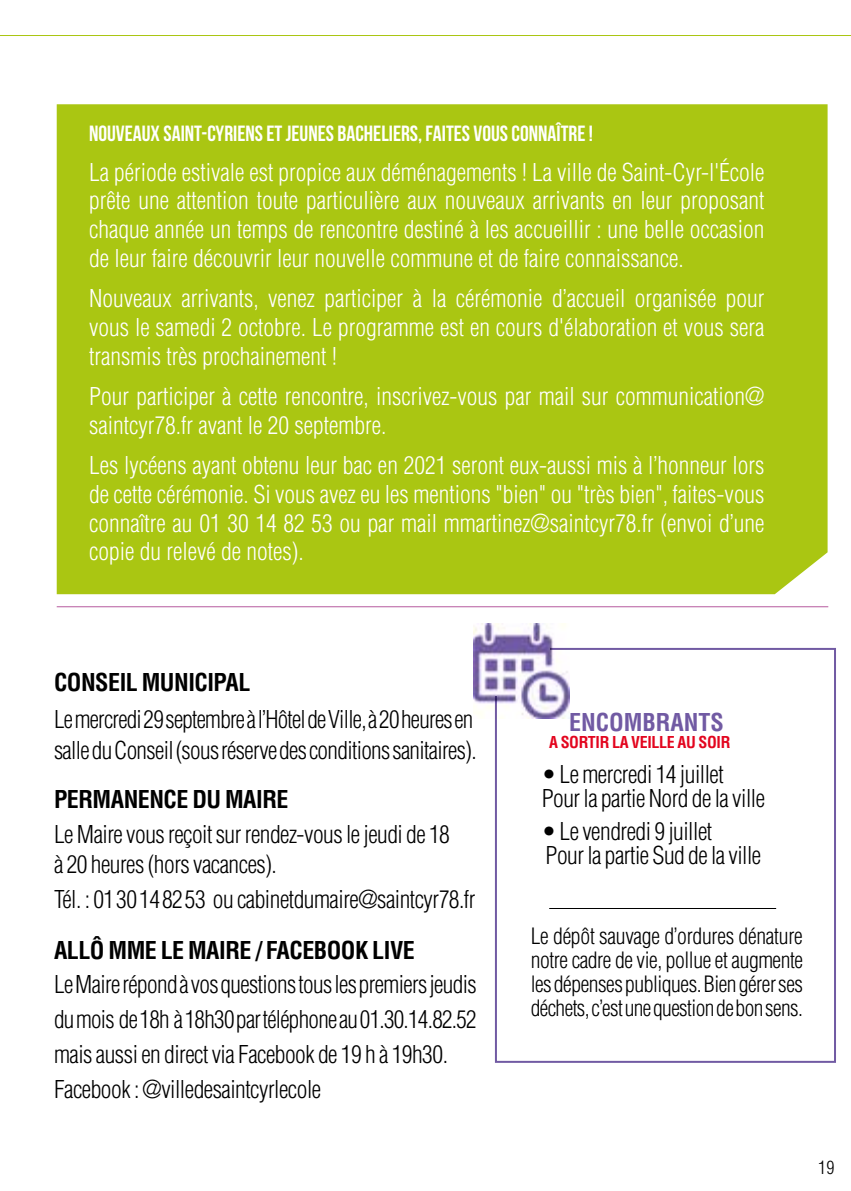
<style>
.page{position:relative;width:851px;height:1191px;background:#fff}
.page>*{position:absolute;margin:0;border:0;box-sizing:border-box;transform-origin:0 0}
.t1{font:300 condensed 24px/28.8px "Helvetica LT Std";color:#fff;text-align:justify}
.t2{font:300 condensed 24px/34.8px "Helvetica LT Std";letter-spacing:-.02em;color:#000}
.t3{font:700 condensed 24px "Helvetica LT Std";letter-spacing:-.02em;color:#000}
.t4{font:700 condensed 24px "Helvetica LT Std";color:#715aa3}
.t5{font:300 condensed 22px/24px "Helvetica LT Std";letter-spacing:-.025em;color:#000;text-align:justify}
.t6{font:22px "Bebas Neue";color:#fff}
.t7{font:300 condensed 18px "Helvetica LT Std";color:#000}
.t8{font:700 condensed 16px "Helvetica LT Std";letter-spacing:-.02em;color:#e3051e}
</style>
<div class="page">
<div style="left:57px;top:104px;width:770px;height:490px;background:#aac612"></div>
<hr style="left:0;top:35px;width:850px;height:1px;background:#aac612">
<div style="left:495px;top:648px;width:340px;height:414px;border:2px solid #715aa3"></div>
<hr style="left:549px;top:908px;width:227px;height:1px;background:#000">
<hr style="left:57px;top:606px;width:771px;height:1px;background:#b75a9e">
<img style="left:473px;top:623px;width:96px;height:96px">
<p class="t6" style="left:89px;top:121px;width:505px">NOUVEAUX SAINT-CYRIENS ET JEUNES BACHELIERS, FAITES VOUS CONNAÎTRE !</p>
<p class="t1" style="left:89px;top:157px;width:677px">La période estivale est propice aux déménagements ! La ville de Saint-Cyr-l'École prête une attention toute particulière aux nouveaux arrivants en leur proposant chaque année un temps de rencontre destiné à les accueillir : une belle occasion de leur faire découvrir leur nouvelle commune et de faire connaissance.</p>
<p class="t1" style="left:89px;top:284px;width:677px">Nouveaux arrivants, venez participer à la cérémonie d’accueil organisée pour vous le samedi 2 octobre. Le programme est en cours d'élaboration et vous sera transmis très prochainement !</p>
<p class="t1" style="left:89px;top:382px;width:676px">Pour participer à cette rencontre, inscrivez-vous par mail sur communication@ saintcyr78.fr avant le 20 septembre.</p>
<p class="t1" style="left:89px;top:451px;width:677px">Les lycéens ayant obtenu leur bac en 2021 seront eux-aussi mis à l’honneur lors de cette cérémonie. Si vous avez eu les mentions "bien" ou "très bien", faites-vous connaître au 01 30 14 82 53 ou par mail mmartinez@saintcyr78.fr (envoi d’une copie du relevé de notes).</p>
<p class="t3" style="left:54px;top:667px;width:198px">CONSEIL MUNICIPAL</p>
<p class="t2" style="left:54px;top:703px;width:424px;line-height:31px">Le mercredi 29 septembre à l’Hôtel de Ville, à 20 heures en salle du Conseil (sous réserve des conditions sanitaires).</p>
<p class="t3" style="left:54px;top:784px;width:236px">PERMANENCE DU MAIRE</p>
<p class="t2" style="left:54px;top:820px;width:397px;line-height:29.4px">Le Maire vous reçoit sur rendez-vous le jeudi de 18 à 20 heures (hors vacances).</p>
<p class="t2" style="left:54px;top:881px;width:423px">Tél. : 0130148253 ou cabinetdumaire@saintcyr78.fr</p>
<p class="t3" style="left:54px;top:934px;width:362px">ALLÔ MME LE MAIRE / FACEBOOK LIVE</p>
<p class="t2" style="left:54px;top:967px;width:424px">Le Maire répond à vos questions tous les premiers jeudis du mois de 18h à 18h30 par téléphone au 01.30.14.82.52 mais aussi en direct via Facebook de 19 h à 19h30.<br>Facebook : @villedesaintcyrlecole</p>
<p class="t4" style="left:569px;top:707px;width:156px">ENCOMBRANTS</p>
<p class="t8" style="left:549px;top:732px;width:183px">A SORTIR LA VEILLE AU SOIR</p>
<p class="t2" style="left:541px;top:762px;width:225px;line-height:24px">• Le mercredi 14 juillet<br>Pour la partie Nord de la ville</p>
<p class="t2" style="left:541px;top:819px;width:221px;line-height:24px">• Le vendredi 9 juillet<br>Pour la partie Sud de la ville</p>
<p class="t5" style="left:530px;top:923px;width:274px">Le dépôt sauvage d’ordures dénature notre cadre de vie, pollue et augmente les dépenses publiques. Bien gérer ses déchets, c’est une question de bon sens.</p>
<p class="t7" style="left:818px;top:1156px;width:18px">19</p>
</div>
